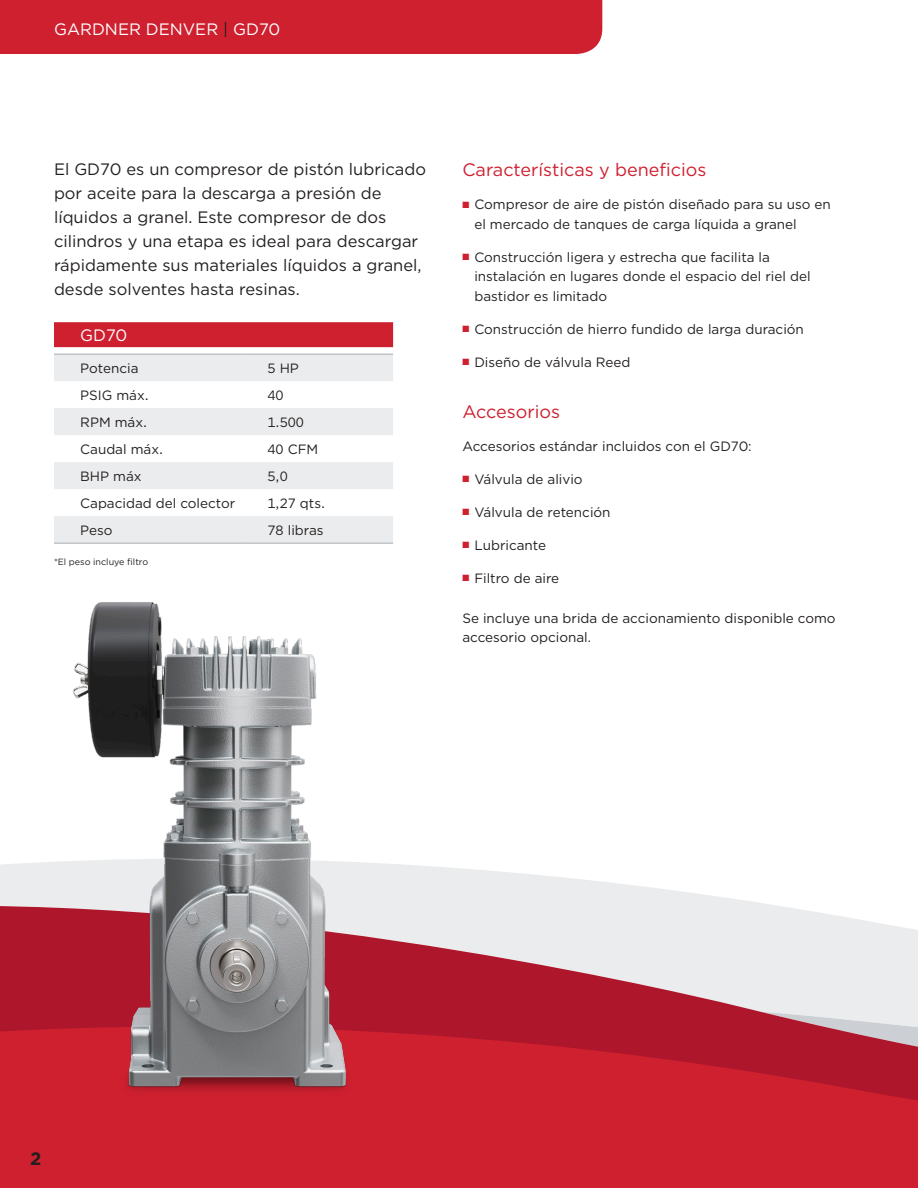
<style>
.page{position:relative;width:918px;height:1188px;background:#fff}
.page>*{position:absolute;margin:0;border:0;box-sizing:border-box;transform-origin:0 0}
.Heading_12{font:18px "Gotham";color:#cf2030}
.t1{font:700 18px "Gotham";color:#231f20}
.Body_Text_11_-_Main{font:16.5px/24px "Gotham";color:#231f20}
.Red_Tab_11{font:16.5px "Gotham";color:#fff}
.Table_-_top_header_9{font:16.5px "Gotham";color:#fff}
.Body_Text_9{font:13.5px/19.5px "Gotham";color:#231f20}
.Table_-_left_column{font:13.5px "Gotham";color:#231f20}
.t2{font:9px "Gotham";color:#231f20}
.s1{color:#231f20}
.s2{color:#cf2030}
</style>
<div class="page">
<svg style="left:0;top:862px;width:777px;height:44px;fill:#ebeced"></svg>
<svg style="left:0;top:906px;width:918px;height:114px;background:#d59ea6"></svg>
<svg style="left:0;top:1020px;width:918px;height:168px;background:#c82131"></svg>
<div style="left:0;top:0;width:602px;height:54px;background:#cf2030"></div>
<div style="left:54px;top:322px;width:339px;height:25px;background:#cf2030"></div>
<svg style="left:54px;top:347px;width:339px;height:7px"></svg>
<svg style="left:54px;top:355px;width:339px;height:188px;fill:#ebeced"></svg>
<hr style="left:54px;top:354px;width:187px;height:1px;background:#a3abb1">
<hr style="left:241px;top:354px;width:152px;height:1px;background:#a3abb1">
<hr style="left:54px;top:543px;width:187px;height:1px;background:#a3abb1">
<hr style="left:241px;top:543px;width:152px;height:1px;background:#a3abb1">
<img style="left:58px;top:602px;width:327px;height:549px">
<p class="Red_Tab_11" style="left:54px;top:19px;width:228px">GARDNER DENVER <span class="s1">|</span> GD70</p>
<p class="Body_Text_11_-_Main" style="left:54px;top:157px;width:374px">El GD70 es un compresor de pistón lubricado por aceite para la descarga a presión de líquidos a granel. Este compresor de dos cilindros y una etapa es ideal para descargar rápidamente sus materiales líquidos a granel, desde solventes hasta resinas.</p>
<p class="Table_-_top_header_9" style="left:80px;top:325px;width:49px">GD70</p>
<p class="Table_-_left_column" style="left:80px;top:360px;width:60px">Potencia</p>
<p class="Table_-_left_column" style="left:268px;top:360px;width:33px">5 HP</p>
<p class="Table_-_left_column" style="left:80px;top:387px;width:70px">PSIG máx.</p>
<p class="Table_-_left_column" style="left:268px;top:387px;width:18px">40</p>
<p class="Table_-_left_column" style="left:80px;top:414px;width:69px">RPM máx.</p>
<p class="Table_-_left_column" style="left:268px;top:414px;width:38px">1.500</p>
<p class="Table_-_left_column" style="left:80px;top:441px;width:84px">Caudal máx.</p>
<p class="Table_-_left_column" style="left:268px;top:441px;width:52px">40 CFM</p>
<p class="Table_-_left_column" style="left:80px;top:468px;width:63px">BHP máx</p>
<p class="Table_-_left_column" style="left:268px;top:468px;width:22px">5,0</p>
<p class="Table_-_left_column" style="left:80px;top:495px;width:157px">Capacidad del colector</p>
<p class="Table_-_left_column" style="left:268px;top:495px;width:59px">1,27 qts.</p>
<p class="Table_-_left_column" style="left:80px;top:522px;width:34px">Peso</p>
<p class="Table_-_left_column" style="left:268px;top:522px;width:57px">78 libras</p>
<p class="t2" style="left:54px;top:556px;width:96px">*El peso incluye filtro</p>
<p class="Heading_12" style="left:462px;top:159px;width:246px">Características y beneficios</p>
<p class="Body_Text_9" style="left:474px;top:195px;width:358px;text-indent:-12px"><span class="s2">■</span> Compresor de aire de pistón diseñado para su uso en el mercado de tanques de carga líquida a granel</p>
<p class="Body_Text_9" style="left:474px;top:247px;width:338px;text-indent:-12px"><span class="s2">■</span> Construcción ligera y estrecha que facilita la instalación en lugares donde el espacio del riel del bastidor es limitado</p>
<p class="Body_Text_9" style="left:462px;top:319px;width:343px"><span class="s2">■</span> Construcción de hierro fundido de larga duración</p>
<p class="Body_Text_9" style="left:462px;top:352px;width:170px"><span class="s2">■</span> Diseño de válvula Reed</p>
<p class="Heading_12" style="left:462px;top:400px;width:99px">Accesorios</p>
<p class="Body_Text_9" style="left:462px;top:436px;width:291px">Accesorios estándar incluidos con el GD70:</p>
<p class="Body_Text_9" style="left:462px;top:469px;width:122px"><span class="s2">■</span> Válvula de alivio</p>
<p class="Body_Text_9" style="left:462px;top:502px;width:150px"><span class="s2">■</span> Válvula de retención</p>
<p class="Body_Text_9" style="left:462px;top:535px;width:85px"><span class="s2">■</span> Lubricante</p>
<p class="Body_Text_9" style="left:462px;top:568px;width:98px"><span class="s2">■</span> Filtro de aire</p>
<p class="Body_Text_9" style="left:462px;top:608px;width:375px">Se incluye una brida de accionamiento disponible como accesorio opcional.</p>
<h1 class="t1" style="left:30px;top:1147px;width:13px">2</h1>
</div>
